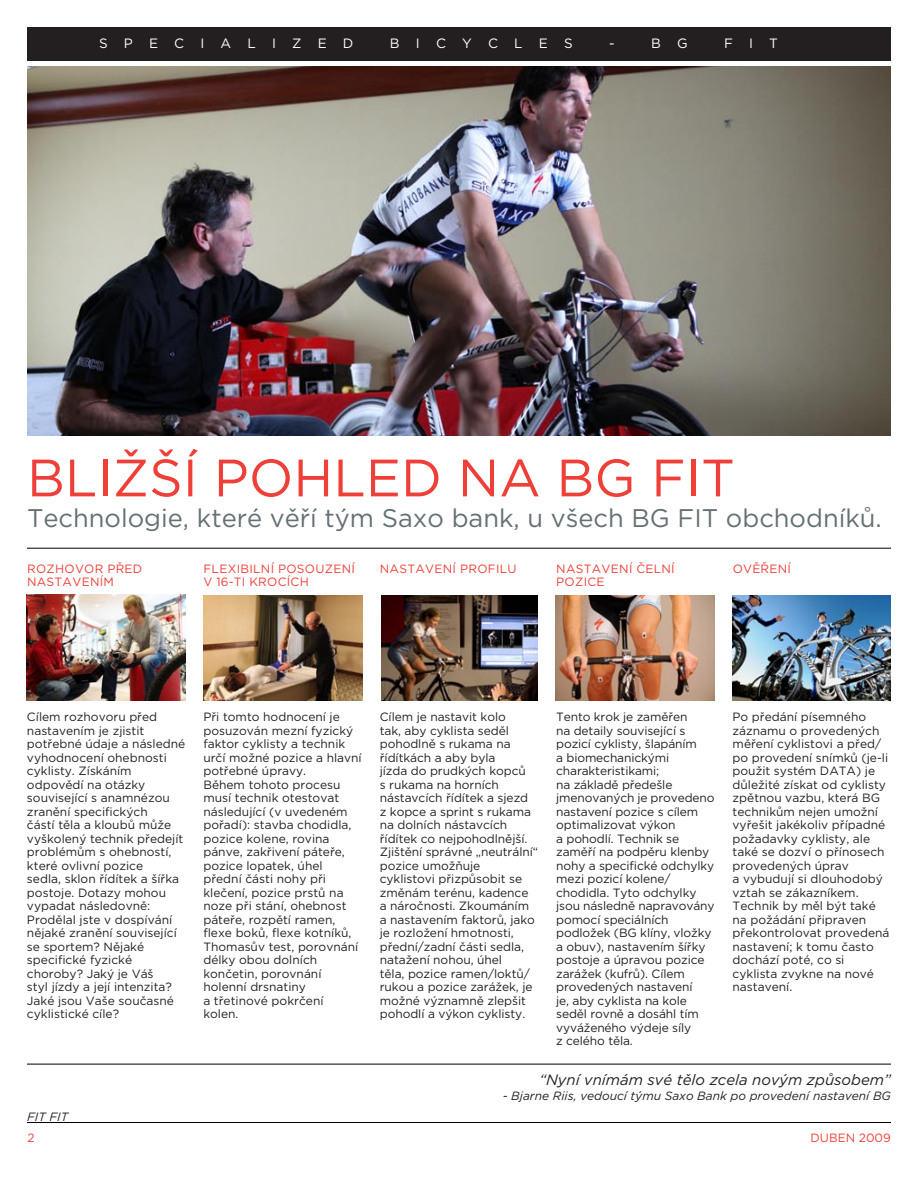
<style>
.page{position:relative;width:918px;height:1188px;background:#fff}
.page>*{position:absolute;margin:0;border:0;box-sizing:border-box;transform-origin:0 0}
.t1{font:52.5px "Gotham CE";color:#ee3f38}
.t2{font:25.5px "Gotham CE";color:#657074}
.t3{font:italic 15px "Gotham CE";color:#231f20}
.t4{font:13.5px "Gotham CE";letter-spacing:1.2em;color:#fff}
.t5{font:12px/13.5px "Gotham CE";color:#231f20}
.t6{font:12px/13.5px "Gotham CE";letter-spacing:.025em;color:#ee3f38}
.t7{font:italic 12px "Gotham CE";color:#231f20}
.t8{font:12px "Gotham CE";color:#ee3f38}
</style>
<div class="page">
<div style="left:27px;top:27px;width:864px;height:34px;background:#231f20"></div>
<img style="left:27px;top:67px;width:864px;height:369px">
<hr style="left:27px;top:1064px;width:864px;height:1px;background:#000">
<img style="left:203px;top:595px;width:160px;height:106px">
<img style="left:381px;top:595px;width:157px;height:106px">
<img style="left:556px;top:595px;width:159px;height:105px">
<img style="left:732px;top:595px;width:159px;height:105px">
<img style="left:26px;top:595px;width:160px;height:105px">
<hr style="left:27px;top:548px;width:864px;height:1px;background:#000">
<hr style="left:27px;top:1122px;width:864px;height:1px;background:#000">
<p class="t4" style="left:99px;top:36px;width:256px">SPECIALIZED</p>
<p class="t4" style="left:390px;top:36px;width:184px">BICYCLES</p>
<p class="t4" style="left:609px;top:36px;width:7px">-</p>
<p class="t4" style="left:651px;top:36px;width:38px">B G</p>
<p class="t4" style="left:724px;top:36px;width:55px">FIT</p>
<h1 class="t1" style="left:27px;top:448px;width:710px">BLIŽŠÍ POHLED NA BG FIT</h1>
<h2 class="t2" style="left:27px;top:503px;width:856px">Technologie, které věří tým Saxo bank, u všech BG FIT obchodníků.</h2>
<p class="t6" style="left:27px;top:562px;width:117px">ROZHOVOR PŘED<br>NASTAVENÍM</p>
<p class="t6" style="left:203px;top:562px;width:153px">FLEXIBILNÍ POSOUZENÍ<br>V 16-TI KROCÍCH</p>
<p class="t6" style="left:380px;top:562px;width:138px">NASTAVENÍ PROFILU</p>
<p class="t6" style="left:556px;top:562px;width:120px">NASTAVENÍ ČELNÍ<br>POZICE</p>
<p class="t6" style="left:733px;top:562px;width:60px">OVĚŘENÍ</p>
<p class="t5" style="left:27px;top:710px;width:160px">Cílem rozhovoru před nastavením je zjistit potřebné údaje a následné vyhodnocení ohebnosti cyklisty. Získáním odpovědí na otázky související s anamnézou zranění specifických<br>částí těla a kloubů může vyškolený technik předejít problémům s ohebností, které ovlivní pozice<br>sedla, sklon řídítek a šířka postoje. Dotazy mohou vypadat následovně:<br>Prodělal jste v dospívání nějaké zranění související se sportem? Nějaké specifické fyzické choroby? Jaký je Váš<br>styl jízdy a její intenzita?<br>Jaké jsou Vaše současné cyklistické cíle?</p>
<p class="t5" style="left:203px;top:710px;width:160px">Při tomto hodnocení je posuzován mezní fyzický faktor cyklisty a technik určí možné pozice a hlavní potřebné úpravy.<br>Během tohoto procesu musí technik otestovat následující (v uvedeném pořadí): stavba chodidla, pozice kolene, rovina pánve, zakřivení páteře, pozice lopatek, úhel přední části nohy při klečení, pozice prstů na noze při stání, ohebnost páteře, rozpětí ramen, flexe boků, flexe kotníků,<br>Thomasův test, porovnání délky obou dolních končetin, porovnání holenní drsnatiny<br>a třetinové pokrčení<br>kolen.</p>
<p class="t5" style="left:380px;top:710px;width:160px">Cílem je nastavit kolo<br>tak, aby cyklista seděl pohodlně s rukama na řídítkách a aby byla<br>jízda do prudkých kopců<br>s rukama na horních nástavcích řídítek a sjezd<br>z kopce a sprint s rukama na dolních nástavcích řídítek co nejpohodlnější.<br>Zjištění správné „neutrální“ pozice umožňuje cyklistovi přizpůsobit se změnám terénu, kadence a náročnosti. Zkoumáním a nastavením faktorů, jako je rozložení hmotnosti, přední/zadní části sedla, natažení nohou, úhel<br>těla, pozice ramen/loktů/ rukou a pozice zarážek, je možné významně zlepšit pohodlí a výkon cyklisty.</p>
<p class="t5" style="left:556px;top:710px;width:160px">Tento krok je zaměřen<br>na detaily související s pozicí cyklisty, šlapáním<br>a biomechanickými charakteristikami;<br>na základě předešle jmenovaných je provedeno nastavení pozice s cílem optimalizovat výkon<br>a pohodlí. Technik se zaměří na podpěru klenby nohy a specifické odchylky mezi pozicí kolene/ chodidla. Tyto odchylky jsou následně napravovány pomocí speciálních podložek (BG klíny, vložky a obuv), nastavením šířky postoje a úpravou pozice zarážek (kufrů). Cílem provedených nastavení<br>je, aby cyklista na kole seděl rovně a dosáhl tím vyváženého výdeje síly<br>z celého těla.</p>
<p class="t5" style="left:733px;top:710px;width:158px">Po předání písemného záznamu o provedených měření cyklistovi a před/ po provedení snímků (je-li použit systém DATA) je důležité získat od cyklisty zpětnou vazbu, která BG technikům nejen umožní vyřešit jakékoliv případné požadavky cyklisty, ale také se dozví o přínosech provedených úprav<br>a vybudují si dlouhodobý vztah se zákazníkem.<br>Technik by měl být také na požádání připraven překontrolovat provedená nastavení; k tomu často dochází poté, co si cyklista zvykne na nové nastavení.</p>
<p class="t3" style="left:539px;top:1071px;width:353px">“Nyní vnímám své tělo zcela novým způsobem”</p>
<p class="t7" style="left:503px;top:1089px;width:390px">- Bjarne Riis, vedoucí týmu Saxo Bank po provedení nastavení BG</p>
<p class="t7" style="left:27px;top:1110px;width:43px">FIT FIT</p>
<p class="t6" style="left:28px;top:1131px;width:9px">2</p>
<p class="t8" style="left:811px;top:1131px;width:82px">DUBEN 2009</p>
</div>
